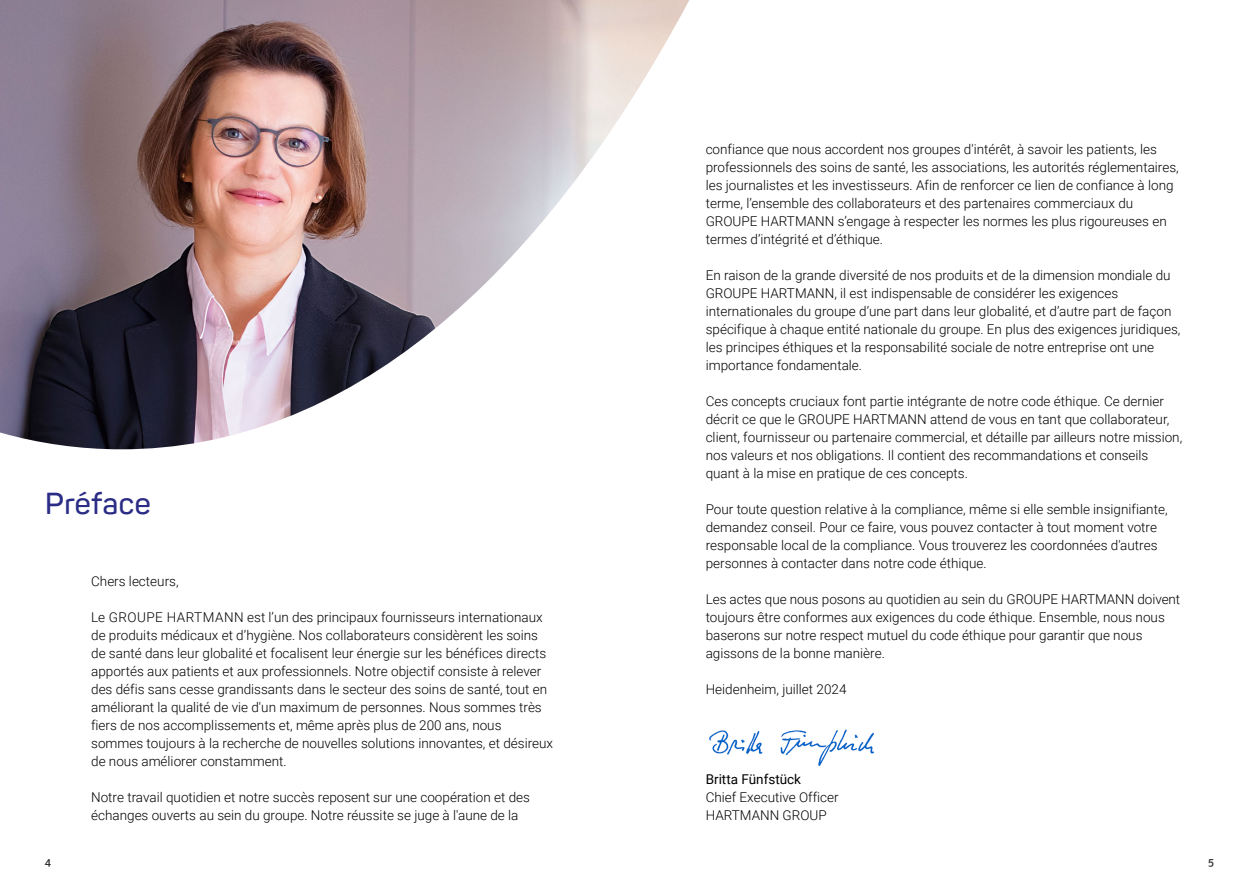
<style>
.page{position:relative;width:1259px;height:893px;background:#fff}
.page>*{position:absolute;margin:0;border:0;box-sizing:border-box;transform-origin:0 0}
.t1{font:600 30px "Panton";letter-spacing:-.005em;color:#2b2c86}
.t2{font:300 13.5px/18px "Roboto";color:#000}
.t3{font:13.5px "Roboto";color:#000}
.t4{font:500 10.5px "Roboto";color:#2f2f2f}
</style>
<div class="page">
<img style="left:0;top:0;width:689px;height:449px">
<img style="left:709px;top:729px;width:165px;height:37px">
<h1 class="t1" style="left:45px;top:485px;width:108px">Préface</h1>
<p class="t2" style="left:91px;top:571px;width:89px">Chers lecteurs,</p>
<p class="t2" style="left:91px;top:607px;width:463px">Le GROUPE HARTMANN est l’un des principaux fournisseurs internationaux de produits médicaux et d’hygiène. Nos collaborateurs considèrent les soins de santé dans leur globalité et focalisent leur énergie sur les bénéfices directs apportés aux patients et aux professionnels. Notre objectif consiste à relever des défis sans cesse grandissants dans le secteur des soins de santé, tout en améliorant la qualité de vie d'un maximum de personnes. Nous sommes très fiers de nos accomplissements et, même après plus de 200 ans, nous sommes toujours à la recherche de nouvelles solutions innovantes, et désireux de nous améliorer constamment.</p>
<p class="t2" style="left:91px;top:787px;width:440px">Notre travail quotidien et notre succès reposent sur une coopération et des échanges ouverts au sein du groupe. Notre réussite se juge à l'aune de la</p>
<p class="t2" style="left:705px;top:139px;width:474px">confiance que nous accordent nos groupes d'intérêt, à savoir les patients, les professionnels des soins de santé, les associations, les autorités réglementaires, les journalistes et les investisseurs. Afin de renforcer ce lien de confiance à long terme, l’ensemble des collaborateurs et des partenaires commerciaux du GROUPE HARTMANN s’engage à respecter les normes les plus rigoureuses en termes d’intégrité et d’éthique.</p>
<p class="t2" style="left:705px;top:265px;width:476px">En raison de la grande diversité de nos produits et de la dimension mondiale du GROUPE HARTMANN, il est indispensable de considérer les exigences internationales du groupe d’une part dans leur globalité, et d’autre part de façon spécifique à chaque entité nationale du groupe. En plus des exigences juridiques, les principes éthiques et la responsabilité sociale de notre entreprise ont une importance fondamentale.</p>
<p class="t2" style="left:705px;top:391px;width:478px">Ces concepts cruciaux font partie intégrante de notre code éthique. Ce dernier décrit ce que le GROUPE HARTMANN attend de vous en tant que collaborateur, client, fournisseur ou partenaire commercial, et détaille par ailleurs notre mission, nos valeurs et nos obligations. Il contient des recommandations et conseils quant à la mise en pratique de ces concepts.</p>
<p class="t2" style="left:705px;top:499px;width:463px">Pour toute question relative à la compliance, même si elle semble insignifiante, demandez conseil. Pour ce faire, vous pouvez contacter à tout moment votre responsable local de la compliance. Vous trouverez les coordonnées d'autres personnes à contacter dans notre code éthique.</p>
<p class="t2" style="left:705px;top:589px;width:476px">Les actes que nous posons au quotidien au sein du GROUPE HARTMANN doivent toujours être conformes aux exigences du code éthique. Ensemble, nous nous baserons sur notre respect mutuel du code éthique pour garantir que nous agissons de la bonne manière.</p>
<p class="t2" style="left:705px;top:679px;width:142px">Heidenheim, juillet 2024</p>
<p class="t3" style="left:705px;top:769px;width:97px">Britta Fünfstück</p>
<p class="t2" style="left:705px;top:787px;width:134px">Chief Executive Officer<br>HARTMANN GROUP</p>
<p class="t4" style="left:45px;top:854px;width:8px">4</p>
<p class="t4" style="left:1208px;top:854px;width:7px">5</p>
</div>
